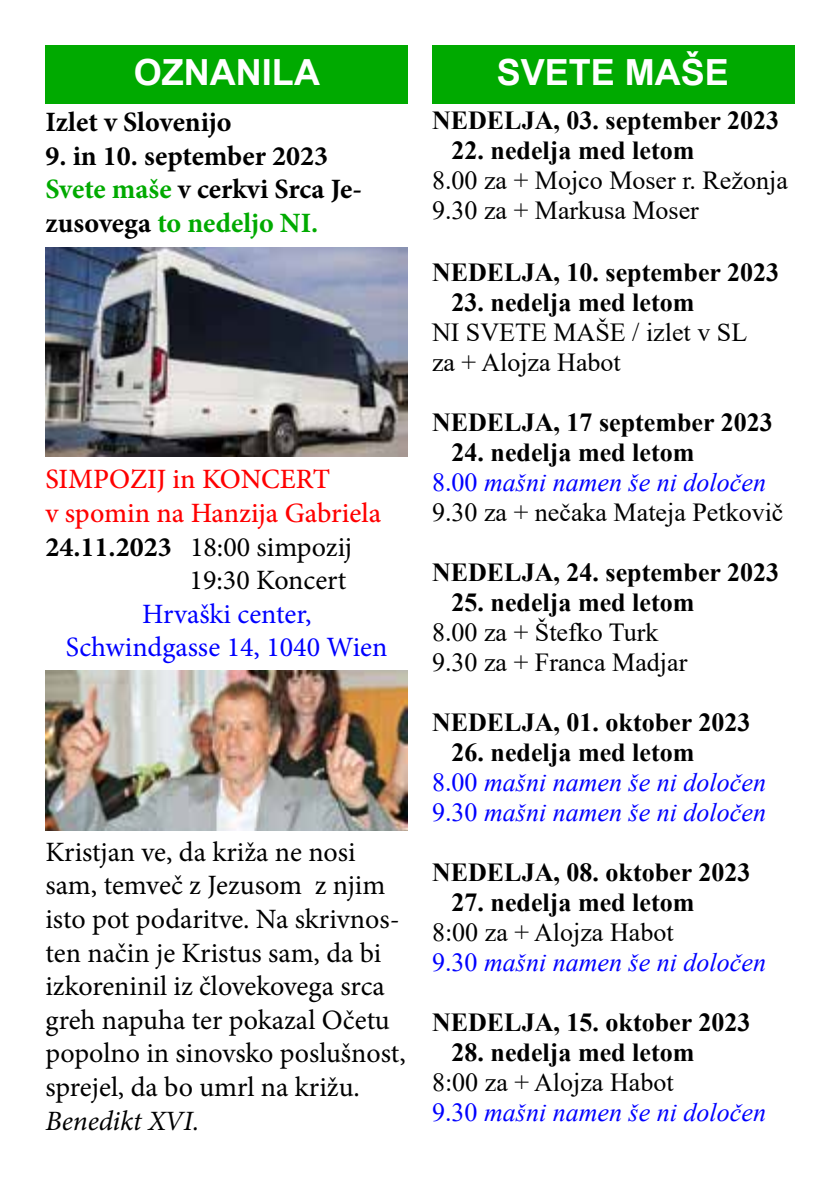
<style>
.page{position:relative;width:840px;height:1191px;background:#fff}
.page>*{position:absolute;margin:0;border:0;box-sizing:border-box;transform-origin:0 0}
.t1{font:700 36px "Arial";color:#fff}
.t2{font:28px/33.6px "Minion Pro";color:#000}
.t3{font:700 28px/33.6px "Minion Pro";color:#000}
.t4{font:500 28px "Minion Pro";color:#f00}
.t5{font:28px/33.6px "Minion Pro";color:#00f;text-align:center}
.t6{font:italic 28px "Minion Pro";letter-spacing:-.005em;color:#000}
.t7{font:700 26px "Times New Roman";color:#000}
.t8{font:26px/30px "Times New Roman";color:#000}
.t9{font:italic 26px/30px "Times New Roman";color:#00f}
.s1{color:#0a0}
.s2{font-weight:700}
.s3{color:#00f}
.s4{font-style:italic;color:#00f}
.s5{font-weight:700;font-style:normal;color:#000}
.s6{font-style:normal}
.s7{font-style:normal;color:#000}
</style>
<div class="page">
<div style="left:432px;top:45px;width:362px;height:59px;background:#0a0"></div>
<div style="left:45px;top:45px;width:363px;height:59px;background:#0a0"></div>
<img style="left:45px;top:670px;width:363px;height:161px">
<img style="left:45px;top:248px;width:362px;height:208px">
<h1 class="t1" style="left:134px;top:47px;width:187px">OZNANILA</h1>
<h1 class="t1" style="left:496px;top:47px;width:234px">SVETE MAŠE</h1>
<p class="t7" style="left:432px;top:101px;width:348px">NEDELJA, 03. september 2023</p>
<p class="t7" style="left:451px;top:131px;width:244px">22. nedelja med letom</p>
<p class="t8" style="left:432px;top:164px;width:357px">8.00 za + Mojco Moser r. Režonja<br>9.30 za + Markusa Moser</p>
<p class="t3" style="left:45px;top:105px;width:187px">Izlet v Slovenijo</p>
<p class="t3" style="left:45px;top:138px;width:318px">9. in 10. september 2023<br><span class="s1">Svete maše</span> v cerkvi Srca Je&shy;zusovega <span class="s1">to nedeljo NI.</span></p>
<p class="t4" style="left:45px;top:460px;width:286px">SIMPOZIJ in KONCERT</p>
<p class="t4" style="left:45px;top:494px;width:337px">v spomin na Hanzija Gabriela</p>
<p class="t2" style="left:45px;top:530px;width:308px"><span class="s2">24.11.2023</span> 18:00 simpozij</p>
<p class="t2" style="left:189px;top:563px;width:158px">19:30 Koncert</p>
<p class="t5" style="left:66px;top:597px;width:323px">Hrvaški center,<br>Schwindgasse 14, 1040 Wien</p>
<p class="t2" style="left:45px;top:835px;width:361px">Kristjan ve, da križa ne nosi sam, temveč z Jezusom z njim isto pot podaritve. Na skrivnos&shy;ten način je Kristus sam, da bi izkoreninil iz človekovega srca greh napuha ter pokazal Očetu popolno in sinovsko poslušnost, sprejel, da bo umrl na križu.</p>
<p class="t6" style="left:45px;top:1101px;width:155px">Benedikt XVI.</p>
<p class="t7" style="left:432px;top:253px;width:348px">NEDELJA, 10. september 2023</p>
<p class="t7" style="left:451px;top:284px;width:244px">23. nedelja med letom</p>
<p class="t8" style="left:432px;top:316px;width:316px">NI SVETE MAŠE / izlet v SL za + Alojza Habot</p>
<p class="t7" style="left:432px;top:404px;width:342px">NEDELJA, 17 september 2023</p>
<p class="t8" style="left:432px;top:436px;width:353px;text-indent:20px"><span class="s2">24. nedelja med letom<br></span><span class="s3">8.00</span> <span class="s4">mašni namen še ni določen<br></span>9.30 za + nečaka Mateja Petkovič</p>
<p class="t7" style="left:432px;top:554px;width:348px">NEDELJA, 24. september 2023</p>
<p class="t7" style="left:451px;top:584px;width:244px">25. nedelja med letom</p>
<p class="t8" style="left:432px;top:616px;width:257px">8.00 za + Štefko Turk<br>9.30 za + Franca Madjar</p>
<p class="t7" style="left:432px;top:704px;width:320px">NEDELJA, 01. oktober 2023</p>
<p class="t9" style="left:432px;top:737px;width:335px;text-indent:20px"><span class="s5">26. nedelja med letom<br></span><span class="s6">8.00</span> mašni namen še ni določen<br><span class="s6">9.30</span> mašni namen še ni določen</p>
<p class="t7" style="left:432px;top:854px;width:320px">NEDELJA, 08. oktober 2023</p>
<p class="t7" style="left:451px;top:884px;width:244px">27. nedelja med letom</p>
<p class="t9" style="left:432px;top:917px;width:335px"><span class="s7">8:00 za + Alojza Habot<br></span><span class="s6">9.30</span> mašni namen še ni določen</p>
<p class="t7" style="left:432px;top:1004px;width:320px">NEDELJA, 15. oktober 2023</p>
<p class="t7" style="left:451px;top:1034px;width:244px">28. nedelja med letom</p>
<p class="t9" style="left:432px;top:1067px;width:335px"><span class="s7">8:00 za + Alojza Habot<br></span><span class="s6">9.30</span> mašni namen še ni določen</p>
</div>
